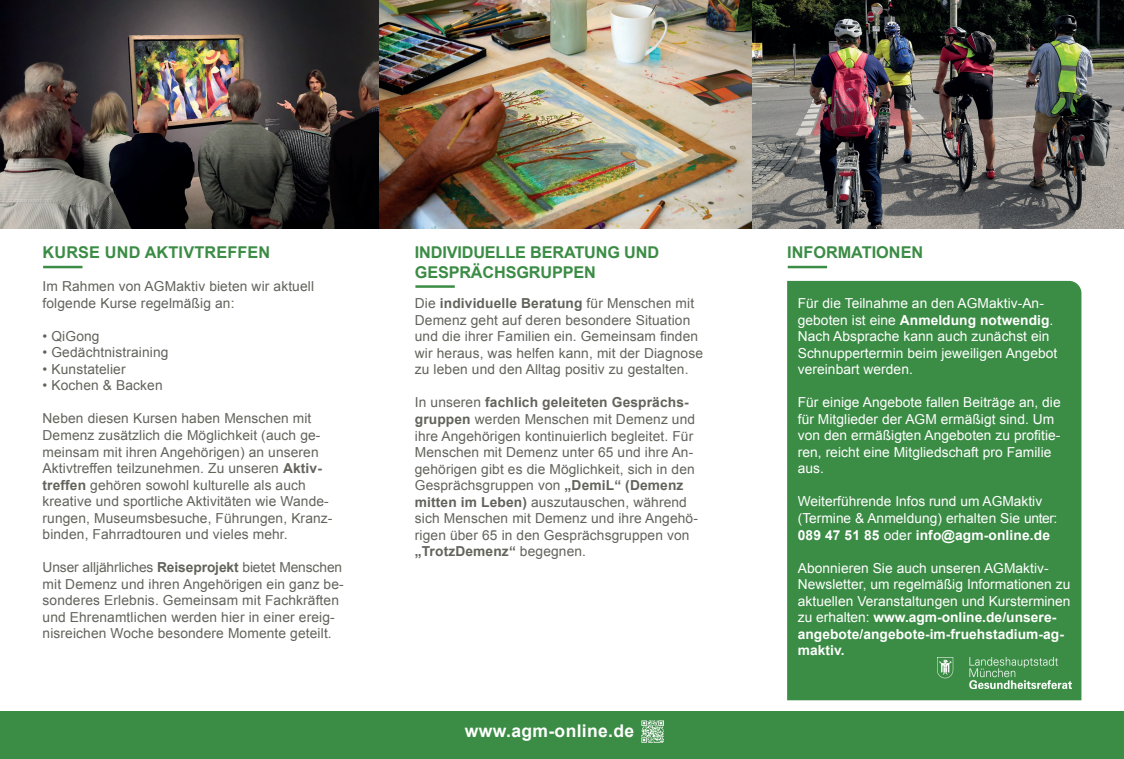
<style>
.page{position:relative;width:1124px;height:759px;background:#fff}
.page>*{position:absolute;margin:0;border:0;box-sizing:border-box;transform-origin:0 0}
.t1{font:700 17.5px "Arial";letter-spacing:.02em;color:#fff}
.t2{font:700 16.25px/19.5px "Arial";letter-spacing:-.01em;color:#3b8c45}
.t3{font:700 16.25px "Arial";letter-spacing:.01em;color:#3b8c45}
.t4{font:13.75px/16.5px "Arial";letter-spacing:.01em;color:#63635c}
.t5{font:13.75px/16.5px "Arial";letter-spacing:.005em;color:#fff}
.s1{font-weight:700}
</style>
<div class="page">
<img style="left:1px;top:0;width:747px;height:229px">
<div style="left:0;top:710px;width:1123px;height:48px;background:#3b8c45"></div>
<img style="left:641px;top:720px;width:22px;height:22px">
<hr style="left:43px;top:266px;width:39px;height:2px;background:#3b8c45">
<hr style="left:415px;top:285px;width:39px;height:3px;background:#3b8c45">
<hr style="left:787px;top:266px;width:40px;height:2px;background:#3b8c45">
<div style="left:787px;top:281px;width:294px;height:419px;background:#3b8c45"></div>
<img style="left:748px;top:0;width:375px;height:229px">
<img style="left:937px;top:657px;width:134px;height:31px">
<p class="t3" style="left:43px;top:242px;width:229px">KURSE UND AKTIVTREFFEN</p>
<p class="t4" style="left:43px;top:278px;width:273px">Im Rahmen von AGMaktiv bieten wir aktuell folgende Kurse regelmäßig an:</p>
<p class="t4" style="left:43px;top:328px;width:58px">• QiGong</p>
<p class="t4" style="left:43px;top:344px;width:127px">• Gedächtnistraining</p>
<p class="t4" style="left:43px;top:361px;width:85px">• Kunstatelier</p>
<p class="t4" style="left:43px;top:377px;width:122px">• Kochen &amp; Backen</p>
<p class="t4" style="left:43px;top:410px;width:291px">Neben diesen Kursen haben Menschen mit Demenz zusätzlich die Möglichkeit (auch ge&shy;meinsam mit ihren Angehörigen) an unseren Aktivtreffen teilzunehmen. Zu unseren <span class="s1">Aktiv&shy;treffen</span> gehören sowohl kulturelle als auch kreative und sportliche Aktivitäten wie Wande&shy;rungen, Museumsbesuche, Führungen, Kranz&shy;binden, Fahrradtouren und vieles mehr.</p>
<p class="t4" style="left:43px;top:559px;width:303px">Unser alljährliches <span class="s1">Reiseprojekt</span> bietet Menschen mit Demenz und ihren Angehörigen ein ganz be&shy;sonderes Erlebnis. Gemeinsam mit Fachkräften und Ehrenamtlichen werden hier in einer ereig&shy;nisreichen Woche besondere Momente geteilt.</p>
<p class="t2" style="left:415px;top:243px;width:246px">INDIVIDUELLE BERATUNG UND<br>GESPRÄCHSGRUPPEN</p>
<p class="t4" style="left:415px;top:295px;width:290px">Die <span class="s1">individuelle Beratung</span> für Menschen mit Demenz geht auf deren besondere Situation und die ihrer Familien ein. Gemeinsam finden wir heraus, was helfen kann, mit der Diagnose zu leben und den Alltag positiv zu gestalten.</p>
<p class="t4" style="left:415px;top:394px;width:284px">In unseren <span class="s1">fachlich geleiteten Gesprächs&shy;gruppen</span> werden Menschen mit Demenz und ihre Angehörigen kontinuierlich begleitet. Für Menschen mit Demenz unter 65 und ihre An&shy;gehörigen gibt es die Möglichkeit, sich in den Gesprächsgruppen von <span class="s1">„DemiL“ (Demenz mitten im Leben)</span> auszutauschen, während sich Menschen mit Demenz und ihre Angehö&shy;rigen über 65 in den Gesprächsgruppen von <span class="s1">„TrotzDemenz“</span> begegnen.</p>
<p class="t1" style="left:465px;top:719px;width:171px">www.agm-online.de</p>
<p class="t2" style="left:787px;top:243px;width:138px">INFORMATIONEN</p>
<p class="t5" style="left:797px;top:295px;width:261px">Für die Teilnahme an den AGMaktiv-An&shy;geboten ist eine <span class="s1">Anmeldung notwendig</span>.<br>Nach Absprache kann auch zunächst ein Schnuppertermin beim jeweiligen Angebot vereinbart werden.</p>
<p class="t5" style="left:797px;top:394px;width:264px">Für einige Angebote fallen Beiträge an, die für Mitglieder der AGM ermäßigt sind. Um von den ermäßigten Angeboten zu profitie&shy;ren, reicht eine Mitgliedschaft pro Familie aus.</p>
<p class="t5" style="left:797px;top:493px;width:261px">Weiterführende Infos rund um AGMaktiv (Termine &amp; Anmeldung) erhalten Sie unter:<br><span class="s1">089 47 51 85</span> oder <span class="s1">info@agm-online.de</span></p>
<p class="t5" style="left:797px;top:559px;width:274px">Abonnieren Sie auch unseren AGMaktiv-Newsletter, um regelmäßig Informationen zu aktuellen Veranstaltungen und Kursterminen zu erhalten: <span class="s1">www.agm-online.de/unsere&shy;angebote/angebote-im-fruehstadium-ag&shy;maktiv.</span></p>
</div>
